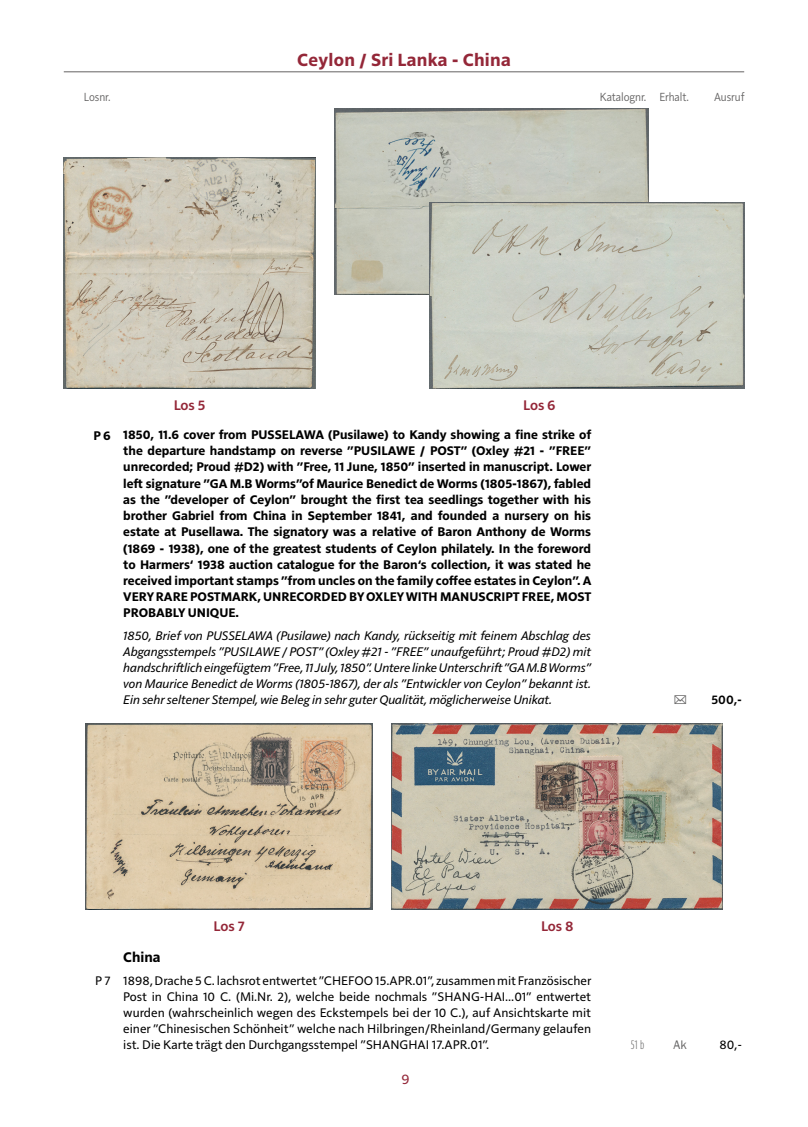
<style>
.page{position:relative;width:808px;height:1127px;background:#fff}
.page>*{position:absolute;margin:0;border:0;box-sizing:border-box;transform-origin:0 0}
.t1{font:700 18px "Solitaire MVB Pro";letter-spacing:.015em;color:#942738}
.t2{font:600 14.25px "Solitaire MVB Pro";letter-spacing:-.01em;color:#942738}
.t3{font:700 14.25px "Solitaire MVB Pro";color:#000}
.t4{font:14.25px "Solitaire MVB Pro";color:#942738}
.t5{font:700 12.75px/16.2px "Solitaire MVB Pro";color:#000;text-align:justify}
.t6{font:italic 12.75px/16.2px "Solitaire MVB Pro";letter-spacing:-.015em;color:#000;text-align:justify}
.t7{font:12.75px/16.2px "Solitaire MVB Pro";color:#000;text-align:justify}
.t8{font:600 12.75px "Solitaire MVB Pro";color:#000}
.t9{font:12px "Solitaire MVB Pro";letter-spacing:-.005em;color:#646363;scale:.9 1}
.t10{font:700 12px "Parisine Std Comp Clair";color:#646363}
</style>
<div class="page">
<hr style="left:64px;top:71px;width:680px;height:1px;background:#646363">
<img style="left:334px;top:108px;width:315px;height:186px">
<img style="left:430px;top:203px;width:314px;height:185px">
<img style="left:64px;top:157px;width:251px;height:231px">
<img style="left:85px;top:723px;width:288px;height:187px">
<img style="left:392px;top:723px;width:330px;height:187px">
<h1 class="t1" style="left:297px;top:48px;width:215px">Ceylon / Sri Lanka - China</h1>
<p class="t9" style="left:84px;top:88px;width:31px">Losnr.</p>
<p class="t9" style="left:600px;top:88px;width:100px">Katalognr. Erhalt.</p>
<p class="t9" style="left:714px;top:88px;width:35px">Ausruf</p>
<p class="t2" style="left:174px;top:395px;width:33px">Los 5</p>
<p class="t2" style="left:523px;top:395px;width:34px">Los 6</p>
<p class="t5" style="left:123px;top:426px;width:470px;text-indent:-30px">P 6 1850, 11.6 cover from PUSSELAWA (Pusilawe) to Kandy showing a fine strike of the departure handstamp on reverse ”PUSILAWE / POST” (Oxley #21 - ”FREE” unrecorded; Proud #D2) with ”Free, 11 June, 1850” inserted in manuscript. Lower left signature ”GA M.B Worms”of Maurice Benedict de Worms (1805-1867), fabled as the ”developer of Ceylon” brought the first tea seedlings together with his brother Gabriel from China in September 1841, and founded a nursery on his estate at Pusellawa. The signatory was a relative of Baron Anthony de Worms (1869 - 1938), one of the greatest students of Ceylon philately. In the foreword to Harmers‘ 1938 auction catalogue for the Baron‘s collection, it was stated he received important stamps ”from uncles on the family coffee estates in Ceylon”. A VERY RARE POSTMARK, UNRECORDED BY OXLEY WITH MANUSCRIPT FREE, MOST PROBABLY UNIQUE.</p>
<p class="t6" style="left:123px;top:626px;width:469px">1850, Brief von PUSSELAWA (Pusilawe) nach Kandy, rückseitig mit feinem Abschlag des Abgangsstempels ”PUSILAWE / POST” (Oxley #21 - ”FREE” unaufgeführt; Proud #D2) mit handschriftlich eingefügtem ”Free, 11 July, 1850”. Untere linke Unterschrift ”GA M.B Worms” von Maurice Benedict de Worms (1805-1867), der als ”Entwickler von Ceylon” bekannt ist.<br>Ein sehr seltener Stempel, wie Beleg in sehr guter Qualität, möglicherweise Unikat.</p>
<p class="t8" style="left:711px;top:691px;width:32px">500,-</p>
<p class="t2" style="left:214px;top:916px;width:32px">Los 7</p>
<p class="t2" style="left:541px;top:916px;width:34px">Los 8</p>
<p class="t3" style="left:123px;top:947px;width:39px">China</p>
<p class="t7" style="left:123px;top:971px;width:470px;text-indent:-28px">P 7 1898, Drache 5 C. lachsrot entwertet ”CHEFOO 15.APR.01”, zusammen mit Französischer Post in China 10 C. (Mi.Nr. 2), welche beide nochmals ”SHANG-HAI...01” entwertet wurden (wahrscheinlich wegen des Eckstempels bei der 10 C.), auf Ansichtskarte mit einer ”Chinesischen Schönheit” welche nach Hilbringen/Rheinland/Germany gelaufen ist. Die Karte trägt den Durchgangsstempel ”SHANGHAI 17.APR.01”.</p>
<p class="t4" style="left:401px;top:1069px;width:10px">9</p>
<p class="t10" style="left:631px;top:1038px;width:15px">51 b</p>
<p class="t7" style="left:719px;top:1036px;width:24px">80,-</p>
</div>
